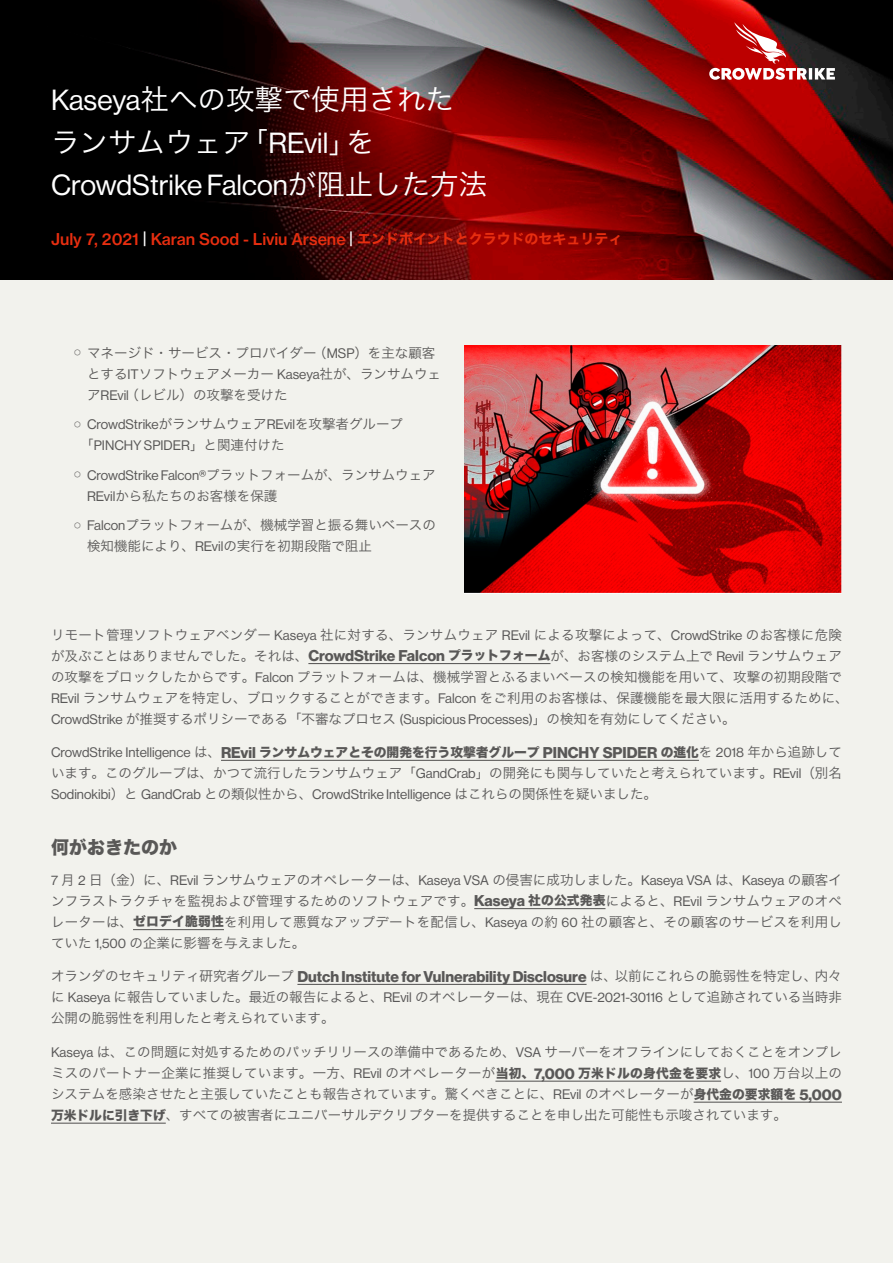
<style>
.page{position:relative;width:893px;height:1263px;background:#f2f2ed}
.page>*{position:absolute;margin:0;border:0;box-sizing:border-box;transform-origin:0 0}
.タイトル{font:28.5px "Hira Kaku Std N W3";color:#fff}
.タイトル-2{font:28.5px "Haas Grot Disp 55 Roman";color:#fff}
.小見出し{font:18px "Hira Kaku Std N W8";color:#595857}
.t1{font:500 16.05px "Haas Grot Text 65";letter-spacing:-.005em;color:#e72e10}
.本文{font:700 15.3px "Haas Grot Disp 75";color:#595857}
.t2{font:13.95px "Hira Kaku Std N W7";color:#e72e10}
.本文-2{font:13.5px/21px "Hira Kaku Std N W3";letter-spacing:.005em;color:#595858;text-align:justify}
.t3{font:13.5px/21px "Hira Kaku Std N W3";color:#595857}
.t4{font:13.5px/21px "Haas Grot Disp 55 Roman";color:#595857}
.s1{font-family:"Haas Grot Disp 55 Roman"}
.s2{font-family:"Hira Kaku Std N W3"}
.s3{color:#fff}
.s4{font-family:"Haas Grot Text 65";font-weight:500;font-size:16.05px;color:#fff}
.s5{font-family:"Haas Grot Disp 75";font-weight:700;font-size:15.3px;color:#595857}
.s6{font-family:"Hira Kaku Std N W8";font-size:12.75px;color:#595857}
.s7{font-family:"Hira Kaku Std N W3";font-weight:400;font-size:13.5px;color:#595858}
</style>
<div class="page">
<img style="left:0;top:0;width:893px;height:280px">
<hr style="left:308px;top:663px;width:242px;height:1px;background:#595857">
<hr style="left:221px;top:760px;width:478px;height:1px;background:#595857">
<hr style="left:474px;top:908px;width:131px;height:1px;background:#595857">
<hr style="left:133px;top:929px;width:91px;height:1px;background:#595857">
<hr style="left:297px;top:984px;width:290px;height:1px;background:#595857">
<hr style="left:495px;top:1080px;width:226px;height:2px;background:#595857">
<hr style="left:694px;top:1101px;width:148px;height:2px;background:#595857">
<hr style="left:51px;top:1122px;width:115px;height:2px;background:#595857">
<svg style="left:709px;top:22px;width:126px;height:58px;background:#8f3838"></svg>
<img style="left:465px;top:346px;width:376px;height:247px">
<p class="タイトル" style="left:51px;top:78px;width:404px"><span class="s1">Kaseya</span>社への攻撃で使用された</p>
<p class="タイトル" style="left:51px;top:120px;width:325px">ランサムウェア「<span class="s1">REvil</span>」を</p>
<p class="タイトル-2" style="left:51px;top:169px;width:438px">CrowdStrike Falcon<span class="s2">が阻止した方法</span></p>
<p class="t1" style="left:51px;top:229px;width:296px">July 7, 2021 <span class="s3">|</span> Karan Sood - Liviu Arsene</p>
<p class="t2" style="left:349px;top:228px;width:275px"><span class="s4">|</span> エンドポイントとクラウドのセキュリティ</p>
<p class="t3" style="left:87px;top:342px;width:356px;text-indent:-13px"><sup>〇</sup> マネージド・サービス・プロバイダー（<span class="s1">MSP</span>）を主な顧客とする<span class="s1">IT</span>ソフトウェアメーカー <span class="s1">Kaseya</span>社が、ランサムウェア<span class="s1">REvil</span>（レビル）の攻撃を受けた</p>
<p class="t4" style="left:80px;top:414px;width:324px;text-indent:-6px"><sup>〇</sup> CrowdStrike<span class="s2">がランサムウェア</span>REvil<span class="s2">を攻撃者グループ「</span>PINCHY SPIDER<span class="s2">」と関連付けた</span></p>
<p class="t3" style="left:87px;top:464px;width:350px;text-indent:-13px"><sup>〇</sup> <span class="s1">CrowdStrike Falcon®</span>プラットフォームが、ランサムウェア<br><span class="s1">REvil</span>から私たちのお客様を保護</p>
<p class="t3" style="left:87px;top:514px;width:350px;text-indent:-13px"><sup>〇</sup> <span class="s1">Falcon</span>プラットフォームが、機械学習と振る舞いベースの検知機能により、<span class="s1">REvil</span>の実行を初期段階で阻止</p>
<p class="本文-2" style="left:51px;top:624px;width:799px;text-align:left">リモート管理ソフトウェアベンダー <span class="s1">Kaseya</span> 社に対する、ランサムウェア <span class="s1">REvil</span> による攻撃によって、<span class="s1">CrowdStrike</span> のお客様に危険が及ぶことはありませんでした。それは、<span class="s5">CrowdStrike Falcon</span> <span class="s6">プラットフォーム</span>が、お客様のシステム上で <span class="s1">Revil</span> ランサムウェアの攻撃をブロックしたからです。<span class="s1">Falcon</span> プラットフォームは、機械学習とふるまいベースの検知機能を用いて、攻撃の初期段階で<span class="s1">REvil</span> ランサムウェアを特定し、ブロックすることができます。<span class="s1">Falcon</span> をご利用のお客様は、保護機能を最大限に活用するために、<span class="s1">CrowdStrike</span> が推奨するポリシーである「不審なプロセス <span class="s1">(Suspicious Processes)</span>」の検知を有効にしてください。</p>
<p class="本文-2" style="left:51px;top:742px;width:792px"><span class="s1">CrowdStrike Intelligence</span> は、<span class="s5">REvil</span> <span class="s6">ランサムウェアとその開発を行う攻撃者グループ</span> <span class="s5">PINCHY SPIDER</span> <span class="s6">の進化</span>を <span class="s1">2018</span> 年から追跡しています。このグループは、かつて流行したランサムウェア「<span class="s1">GandCrab</span>」の開発にも関与していたと考えられています。<span class="s1">REvil</span>（別名<span class="s1">Sodinokibi</span>）と <span class="s1">GandCrab</span> との類似性から、<span class="s1">CrowdStrike Intelligence</span> はこれらの関係性を疑いました。</p>
<p class="小見出し" style="left:51px;top:837px;width:127px">何がおきたのか</p>
<p class="本文-2" style="left:51px;top:869px;width:792px"><span class="s1">7</span> 月 <span class="s1">2</span> 日（金）に、<span class="s1">REvil</span> ランサムウェアのオペレーターは、<span class="s1">Kaseya VSA</span> の侵害に成功しました。<span class="s1">Kaseya VSA</span> は、<span class="s1">Kaseya</span> の顧客インフラストラクチャを監視および管理するためのソフトウェアです。<span class="s5">Kaseya</span> <span class="s6">社の公式発表</span>によると、<span class="s1">REvil</span> ランサムウェアのオペレーターは、<span class="s6">ゼロデイ脆弱性</span>を利用して悪質なアップデートを配信し、<span class="s1">Kaseya</span> の約 <span class="s1">60</span> 社の顧客と、その顧客のサービスを利用していた <span class="s1">1,500</span> の企業に影響を与えました。</p>
<p class="本文" style="left:51px;top:967px;width:792px"><span class="s7">オランダのセキュリティ研究者グループ</span> Dutch Institute for Vulnerability Disclosure <span class="s7">は、以前にこれらの脆弱性を特定し、内々</span></p>
<p class="本文-2" style="left:51px;top:987px;width:792px">に <span class="s1">Kaseya</span> に報告していました。最近の報告によると、<span class="s1">REvil</span> のオペレーターは、現在 <span class="s1">CVE-2021-30116</span> として追跡されている当時非公開の脆弱性を利用したと考えられています。</p>
<p class="本文-2" style="left:51px;top:1041px;width:792px"><span class="s1">Kaseya</span> は、この問題に対処するためのパッチリリースの準備中であるため、<span class="s1">VSA</span> サーバーをオフラインにしておくことをオンプレミスのパートナー企業に推奨しています。一方、<span class="s1">REvil</span> のオペレーターが<span class="s6">当初、</span><span class="s5">7,000</span> <span class="s6">万米ドルの身代金を要求</span>し、<span class="s1">100</span> 万台以上のシステムを感染させたと主張していたことも報告されています。驚くべきことに、<span class="s1">REvil</span> のオペレーターが<span class="s6">身代金の要求額を</span> <span class="s5">5,000</span><span class="s6">万米ドルに引き下げ</span>、すべての被害者にユニバーサルデクリプターを提供することを申し出た可能性も示唆されています。</p>
</div>
